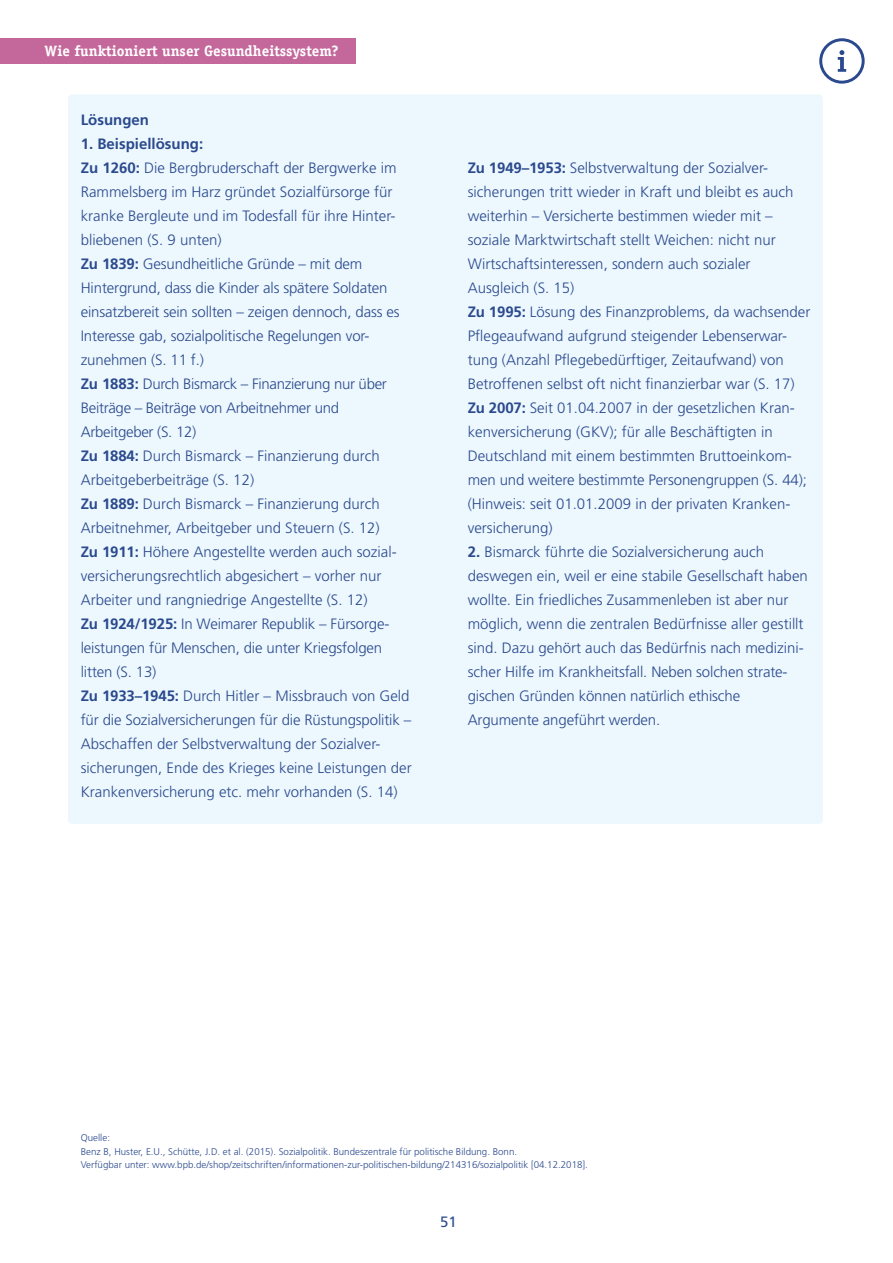
<style>
.page{position:relative;width:893px;height:1263px;background:#fff}
.page>*{position:absolute;margin:0;border:0;box-sizing:border-box;transform-origin:0 0}
.LÖSUNGEN{font:300 15px/24px "Frutiger LT Std";color:#2b4a8d}
.LÖSUNGEN-2{font:300 15px/24px "Frutiger LT Std";letter-spacing:-.02em;color:#2b4a8d}
.t1{font:700 15px "Officina Serif";color:#fff}
.LÖSUNGEN-3{font:700 15px "Frutiger LT Std";color:#2b4a8d}
.t2{font:15px "Frutiger LT Std";color:#2b4a8d}
.Quelle_Mini{font:300 9.75px/13.5px "Frutiger LT Std";color:#2b4a8d}
.s1{font-weight:700}
</style>
<div class="page">
<div style="left:0;top:38px;width:356px;height:26px;background:#c4679b"></div>
<div style="left:68px;top:95px;width:755px;height:729px;background:#ecf7fe;border-radius:4px"></div>
<svg style="left:838px;top:50px;width:8px;height:22px"></svg>
<div style="left:819px;top:38px;width:46px;height:46px;border:3px solid #2b4a8d;border-radius:50%"></div>
<p class="t1" style="left:45px;top:42px;width:295px">Wie funktioniert unser Gesundheitssystem?</p>
<p class="LÖSUNGEN-3" style="left:81px;top:111px;width:70px">Lösungen</p>
<p class="LÖSUNGEN-3" style="left:81px;top:135px;width:124px">1. Beispiellösung:</p>
<p class="LÖSUNGEN" style="left:81px;top:156px;width:317px"><span class="s1">Zu 1260:</span> Die Bergbruderschaft der Bergwerke im Rammelsberg im Harz gründet Sozialfürsorge für kranke Bergleute und im Todesfall für ihre Hinter&shy;bliebenen (S. 9 unten)</p>
<p class="LÖSUNGEN" style="left:81px;top:252px;width:320px"><span class="s1">Zu 1839:</span> Gesundheitliche Gründe – mit dem Hintergrund, dass die Kinder als spätere Soldaten einsatzbereit sein sollten – zeigen dennoch, dass es Interesse gab, sozialpolitische Regelungen vor&shy;zunehmen (S. 11 f.)</p>
<p class="LÖSUNGEN-2" style="left:81px;top:372px;width:308px"><span class="s1">Zu 1883:</span> Durch Bismarck – Finanzierung nur über<br>Beiträge – Beiträge von Arbeitnehmer und<br>Arbeitgeber (S. 12)</p>
<p class="LÖSUNGEN" style="left:81px;top:444px;width:300px"><span class="s1">Zu 1884:</span> Durch Bismarck – Finanzierung durch<br>Arbeitgeberbeiträge (S. 12)</p>
<p class="LÖSUNGEN" style="left:81px;top:492px;width:300px"><span class="s1">Zu 1889:</span> Durch Bismarck – Finanzierung durch<br>Arbeitnehmer, Arbeitgeber und Steuern (S. 12)</p>
<p class="LÖSUNGEN" style="left:81px;top:540px;width:317px"><span class="s1">Zu 1911:</span> Höhere Angestellte werden auch sozial&shy;versicherungsrechtlich abgesichert – vorher nur<br>Arbeiter und rangniedrige Angestellte (S. 12)</p>
<p class="LÖSUNGEN" style="left:81px;top:612px;width:310px"><span class="s1">Zu 1924/1925:</span> In Weimarer Republik – Fürsorge&shy;leistungen für Menschen, die unter Kriegsfolgen litten (S. 13)</p>
<p class="LÖSUNGEN" style="left:81px;top:684px;width:332px"><span class="s1">Zu 1933–1945:</span> Durch Hitler – Missbrauch von Geld für die Sozialversicherungen für die Rüstungspolitik – Abschaffen der Selbstverwaltung der Sozialver&shy;sicherungen, Ende des Krieges keine Leistungen der Krankenversicherung etc. mehr vorhanden (S. 14)</p>
<p class="LÖSUNGEN" style="left:468px;top:156px;width:327px"><span class="s1">Zu 1949–1953:</span> Selbstverwaltung der Sozialver&shy;sicherungen tritt wieder in Kraft und bleibt es auch weiterhin – Versicherte bestimmen wieder mit – soziale Marktwirtschaft stellt Weichen: nicht nur Wirtschaftsinteressen, sondern auch sozialer Ausgleich (S. 15)</p>
<p class="LÖSUNGEN" style="left:468px;top:300px;width:344px"><span class="s1">Zu 1995:</span> Lösung des Finanzproblems, da wachsender Pflegeaufwand aufgrund steigender Lebenserwar&shy;tung (Anzahl Pflegebedürftiger, Zeitaufwand) von Betroffenen selbst oft nicht finanzierbar war (S. 17)</p>
<p class="LÖSUNGEN" style="left:468px;top:396px;width:341px"><span class="s1">Zu 2007:</span> Seit 01.04.2007 in der gesetzlichen Kran&shy;kenversicherung (GKV); für alle Beschäftigten in Deutschland mit einem bestimmten Bruttoeinkom&shy;men und weitere bestimmte Personengruppen (S. 44); (Hinweis: seit 01.01.2009 in der privaten Kranken&shy;versicherung)</p>
<p class="LÖSUNGEN" style="left:468px;top:540px;width:342px"><span class="s1">2.</span> Bismarck führte die Sozialversicherung auch deswegen ein, weil er eine stabile Gesellschaft haben wollte. Ein friedliches Zusammenleben ist aber nur möglich, wenn die zentralen Bedürfnisse aller gestillt sind. Dazu gehört auch das Bedürfnis nach medizini&shy;scher Hilfe im Krankheitsfall. Neben solchen strate&shy;gischen Gründen können natürlich ethische Argumente angeführt werden.</p>
<p class="Quelle_Mini" style="left:81px;top:1131px;width:31px">Quelle:</p>
<p class="Quelle_Mini" style="left:81px;top:1145px;width:509px">Benz B, Huster, E.U., Schütte, J.D. et al. (2015). Sozialpolitik. Bundeszentrale für politische Bildung. Bonn.<br>Verfügbar unter: www.bpb.de/shop/zeitschriften/informationen-zur-politischen-bildung/214316/sozialpolitik [04.12.2018].</p>
<p class="t2" style="left:440px;top:1213px;width:18px">51</p>
</div>
